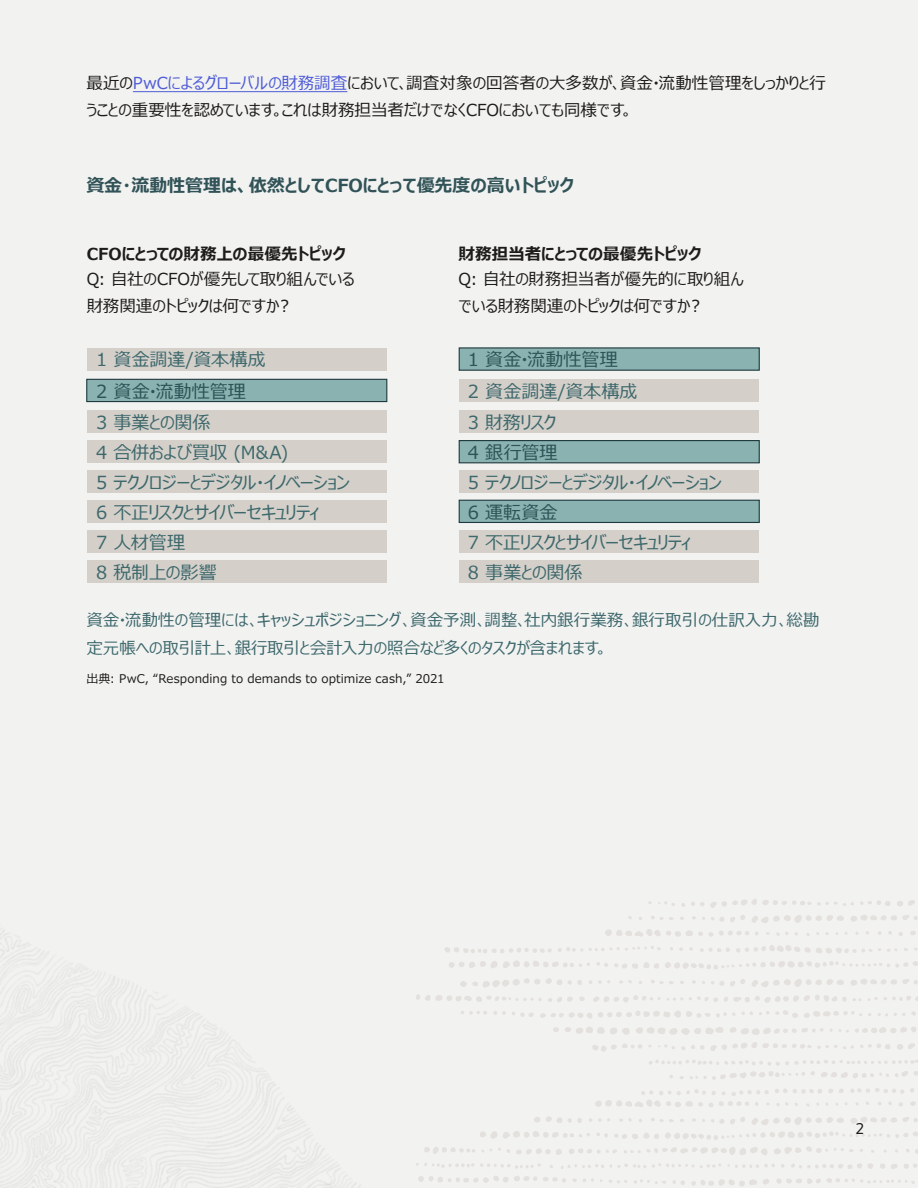
<style>
.page{position:relative;width:918px;height:1188px;background:#fff}
.page>*{position:absolute;margin:0;border:0;box-sizing:border-box;transform-origin:0 0}
.t1{font:18px/30px "Meiryo UI";letter-spacing:-.02em;color:#3d686c}
.t2{font:700 18px "Meiryo UI";letter-spacing:-.005em;color:#315357}
.t3{font:18px "Meiryo UI";color:#2d5357}
.t4{font:18px "Meiryo UI";color:#3d686c}
.t5{font:16.5px/27px "Meiryo UI";letter-spacing:-.005em;color:#1d1c1a}
.t6{font:16.5px/27.9px "Meiryo UI";color:#3d686c}
.t7{font:700 16.5px "Meiryo UI";letter-spacing:-.005em;color:#1d1c1a}
.t8{font:15px "Oracle Sans";color:#1d1c1a}
.t9{font:12px "Meiryo UI";letter-spacing:.01em;color:#1d1c1a}
.s1{color:#4f5cd6}
</style>
<div class="page">
<div style="left:0;top:0;width:918px;height:898px;background:#f2f2f1"></div>
<svg style="left:420px;top:898px;width:498px;height:290px;fill:#f2f2f1"></svg>
<hr style="left:133px;top:91px;width:214px;height:1px;background:#4f5cd6">
<div style="left:87px;top:348px;width:300px;height:22px;background:#d4cfc9"></div>
<div style="left:459px;top:347px;width:301px;height:24px;background:#89b2b0;border:1px solid #1f3a3e"></div>
<div style="left:86px;top:379px;width:301px;height:23px;background:#89b2b0;border:1px solid #1f3a3e"></div>
<div style="left:459px;top:379px;width:300px;height:23px;background:#d4cfc9"></div>
<div style="left:87px;top:411px;width:300px;height:22px;background:#d4cfc9"></div>
<div style="left:459px;top:411px;width:300px;height:22px;background:#d4cfc9"></div>
<div style="left:87px;top:441px;width:300px;height:22px;background:#d4cfc9"></div>
<div style="left:459px;top:440px;width:301px;height:23px;background:#89b2b0;border:1px solid #1f3a3e"></div>
<div style="left:87px;top:470px;width:300px;height:23px;background:#d4cfc9"></div>
<div style="left:459px;top:470px;width:300px;height:23px;background:#d4cfc9"></div>
<div style="left:87px;top:500px;width:300px;height:22px;background:#d4cfc9"></div>
<div style="left:459px;top:500px;width:301px;height:23px;background:#89b2b0;border:1px solid #1f3a3e"></div>
<div style="left:87px;top:530px;width:300px;height:22px;background:#d4cfc9"></div>
<div style="left:459px;top:530px;width:300px;height:22px;background:#d4cfc9"></div>
<div style="left:87px;top:560px;width:300px;height:22px;background:#d4cfc9"></div>
<div style="left:459px;top:560px;width:300px;height:22px;background:#d4cfc9"></div>
<div style="left:0;top:663px;width:420px;height:525px;background:#f2f2f1"></div>
<p class="t5" style="left:86px;top:70px;width:741px">最近の<span class="s1">PwCによるグローバルの財務調査</span>において、調査対象の回答者の大多数が、資金・流動性管理をしっかりと行うことの重要性を認めています。これは財務担当者だけでなくCFOにおいても同様です。</p>
<p class="t2" style="left:86px;top:173px;width:489px">資金・流動性管理は、依然としてCFOにとって優先度の高いトピック</p>
<p class="t7" style="left:87px;top:242px;width:261px">CFOにとっての財務上の最優先トピック</p>
<p class="t7" style="left:459px;top:242px;width:244px">財務担当者にとっての最優先トピック</p>
<p class="t5" style="left:87px;top:266px;width:270px">Q: 自社のCFOが優先して取り組んでいる財務関連のトピックは何ですか？</p>
<p class="t5" style="left:459px;top:266px;width:287px">Q: 自社の財務担当者が優先的に取り組んでいる財務関連のトピックは何ですか？</p>
<p class="t4" style="left:96px;top:347px;width:171px">1 資金調達/資本構成</p>
<p class="t3" style="left:96px;top:379px;width:151px">2 資金・流動性管理</p>
<p class="t1" style="left:96px;top:409px;width:255px">3 事業との関係<br>4 合併および買収 (M&amp;A)<br>5 テクノロジーとデジタル・イノベーション<br>6 不正リスクとサイバーセキュリティ<br>7 人材管理<br>8 税制上の影響</p>
<p class="t3" style="left:468px;top:347px;width:151px">1 資金・流動性管理</p>
<p class="t1" style="left:468px;top:376px;width:171px;line-height:31.5px">2 資金調達/資本構成<br>3 財務リスク</p>
<p class="t3" style="left:468px;top:440px;width:91px">4 銀行管理</p>
<p class="t1" style="left:468px;top:469px;width:255px">5 テクノロジーとデジタル・イノベーション</p>
<p class="t3" style="left:468px;top:500px;width:91px">6 運転資金</p>
<p class="t1" style="left:468px;top:529px;width:225px">7 不正リスクとサイバーセキュリティ<br>8 事業との関係</p>
<p class="t6" style="left:86px;top:607px;width:735px">資金・流動性の管理には、キャッシュポジショニング、資金予測、調整、社内銀行業務、銀行取引の仕訳入力、総勘定元帳への取引計上、銀行取引と会計入力の照合など多くのタスクが含まれます。</p>
<p class="t9" style="left:86px;top:670px;width:360px">出典: PwC, “Responding to demands to optimize cash,” 2021</p>
<p class="t8" style="left:856px;top:1119px;width:9px">2</p>
</div>
